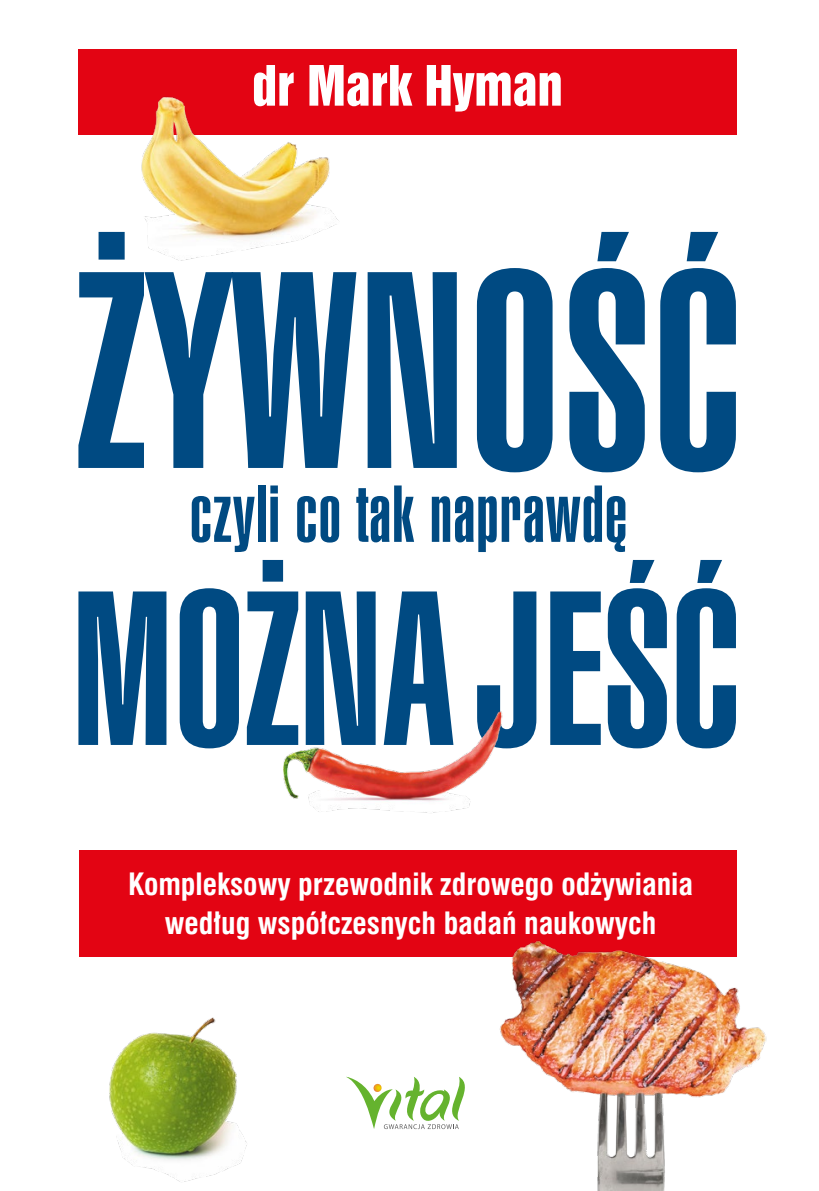
<style>
.page{position:relative;width:819px;height:1191px;background:#fff}
.page>*{position:absolute;margin:0;border:0;box-sizing:border-box;transform-origin:0 0}
.t1{font:271.78px "Swis 911 U Cm EU";letter-spacing:.02em;color:#004a82}
.t2{font:213.15px "Swis 911 U Cm EU";letter-spacing:.01em;color:#004a82}
.t3{font:78.23px "Swis 911 U Cm EU";letter-spacing:.02em;color:#004a82}
.t4{font:50.75px "Swis 921 EU";color:#fff}
.t5{font:700 30.1px/38.3px "Swis 721 Cn EU";color:#fff;text-align:center}
</style>
<div class="page">
<div style="left:78px;top:49px;width:658px;height:86px;background:#e30413"></div>
<div style="left:79px;top:849px;width:657px;height:107px;background:#e30413"></div>
<svg style="left:346px;top:1076px;width:119px;height:53px"></svg>
<img style="left:485px;top:884px;width:282px;height:307px">
<img style="left:141px;top:96px;width:198px;height:165px">
<img style="left:283px;top:711px;width:220px;height:102px">
<img style="left:109px;top:1017px;width:138px;height:165px">
<h3 class="t4" style="left:252px;top:52px;width:312px">dr Mark Hyman</h3>
<h1 class="t1" style="left:78px;top:224px;width:662px">ŻYWNOŚĆ</h1>
<h3 class="t3" style="left:190px;top:472px;width:438px">czyli co tak naprawdę</h3>
<h2 class="t2" style="left:72px;top:553px;width:667px">MOŻNA JEŚĆ</h2>
<p class="t5" style="left:128px;top:866px;width:566px">Kompleksowy przewodnik zdrowego odżywiania według współczesnych badań naukowych</p>
</div>
